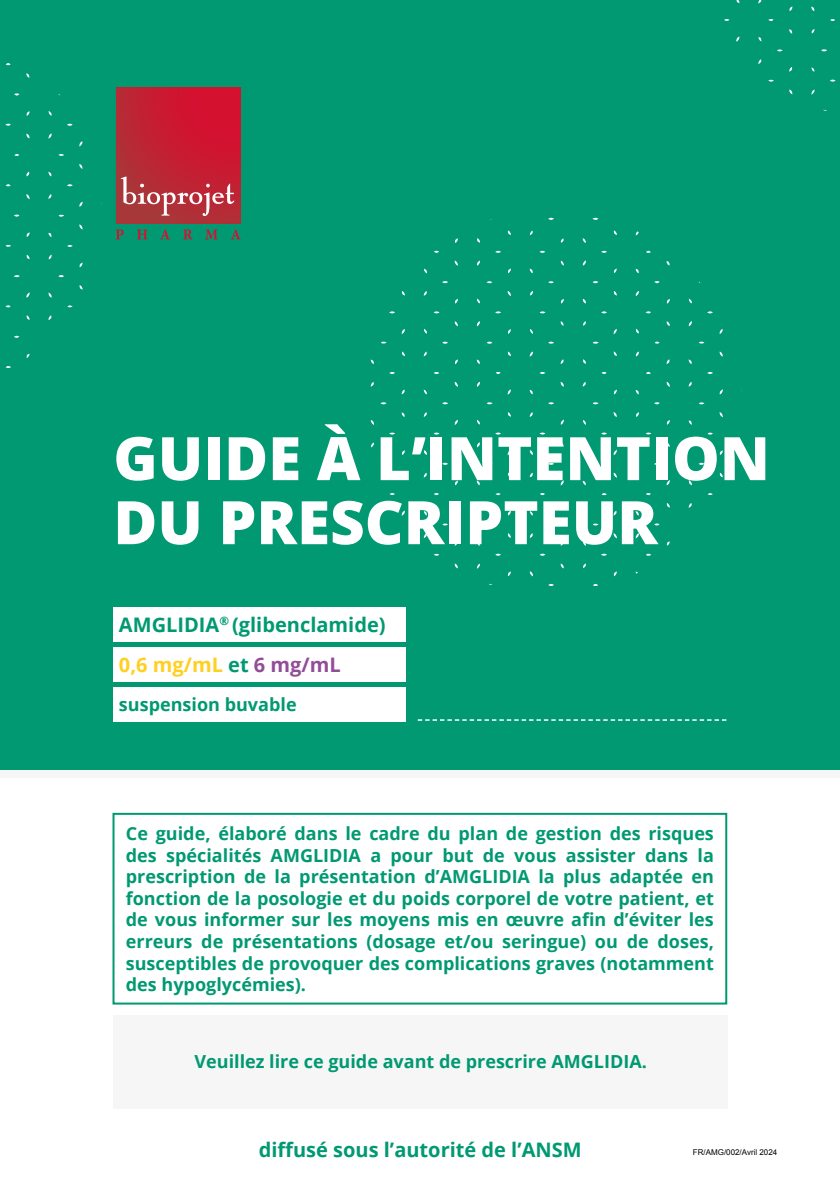
<style>
.page{position:relative;width:840px;height:1191px;background:#fff}
.page>*{position:absolute;margin:0;border:0;box-sizing:border-box;transform-origin:0 0}
.t1{font:800 60px/64px "Open Sans";color:#fff}
.t2{font:700 20px "Open Sans";color:#009972}
.t3{font:700 20px "Open Sans";color:#ffcf21}
.t4{font:700 18px/21.6px "Open Sans";color:#009972;text-align:justify}
.t5{font:8px "Arial";color:#000}
.s1{color:#009972}
.s2{color:#934d98}
</style>
<div class="page">
<div style="left:0;top:757px;width:839px;height:20px;background:#f6f6f6"></div>
<div style="left:0;top:0;width:839px;height:770px;background:#009972"></div>
<svg style="left:507px;top:389px;width:3px;height:6px"></svg>
<svg style="left:401px;top:329px;width:4px;height:5px"></svg>
<svg style="left:402px;top:450px;width:3px;height:5px"></svg>
<svg style="left:529px;top:351px;width:4px;height:6px"></svg>
<svg style="left:719px;top:351px;width:3px;height:6px"></svg>
<svg style="left:507px;top:450px;width:4px;height:5px"></svg>
<svg style="left:423px;top:412px;width:4px;height:5px"></svg>
<svg style="left:423px;top:533px;width:4px;height:5px"></svg>
<svg style="left:370px;top:382px;width:4px;height:5px"></svg>
<svg style="left:613px;top:472px;width:3px;height:6px"></svg>
<svg style="left:423px;top:473px;width:4px;height:5px"></svg>
<svg style="left:401px;top:510px;width:4px;height:6px"></svg>
<svg style="left:477px;top:260px;width:3px;height:6px"></svg>
<svg style="left:454px;top:260px;width:3px;height:5px"></svg>
<svg style="left:477px;top:238px;width:3px;height:5px"></svg>
<svg style="left:455px;top:238px;width:3px;height:5px"></svg>
<svg style="left:380px;top:462px;width:6px;height:3px"></svg>
<svg style="left:423px;top:450px;width:4px;height:5px"></svg>
<svg style="left:583px;top:442px;width:3px;height:5px"></svg>
<svg style="left:477px;top:442px;width:3px;height:5px"></svg>
<svg style="left:370px;top:420px;width:4px;height:5px"></svg>
<svg style="left:699px;top:402px;width:5px;height:3px"></svg>
<svg style="left:654px;top:402px;width:5px;height:3px"></svg>
<svg style="left:592px;top:402px;width:6px;height:3px"></svg>
<svg style="left:548px;top:402px;width:6px;height:3px"></svg>
<svg style="left:486px;top:402px;width:6px;height:3px"></svg>
<svg style="left:442px;top:402px;width:6px;height:3px"></svg>
<svg style="left:380px;top:402px;width:6px;height:3px"></svg>
<svg style="left:699px;top:341px;width:5px;height:3px"></svg>
<svg style="left:592px;top:341px;width:6px;height:3px"></svg>
<svg style="left:548px;top:341px;width:6px;height:3px"></svg>
<svg style="left:486px;top:341px;width:6px;height:3px"></svg>
<svg style="left:442px;top:341px;width:5px;height:3px"></svg>
<svg style="left:381px;top:341px;width:5px;height:3px"></svg>
<svg style="left:583px;top:321px;width:3px;height:5px"></svg>
<svg style="left:476px;top:321px;width:4px;height:5px"></svg>
<svg style="left:654px;top:281px;width:5px;height:3px"></svg>
<svg style="left:592px;top:281px;width:6px;height:3px"></svg>
<svg style="left:548px;top:281px;width:5px;height:3px"></svg>
<svg style="left:486px;top:281px;width:6px;height:3px"></svg>
<svg style="left:442px;top:281px;width:6px;height:3px"></svg>
<svg style="left:560px;top:563px;width:3px;height:5px"></svg>
<svg style="left:476px;top:563px;width:4px;height:6px"></svg>
<svg style="left:454px;top:563px;width:3px;height:5px"></svg>
<svg style="left:654px;top:523px;width:5px;height:3px"></svg>
<svg style="left:593px;top:523px;width:5px;height:3px"></svg>
<svg style="left:548px;top:523px;width:5px;height:3px"></svg>
<svg style="left:486px;top:523px;width:6px;height:3px"></svg>
<svg style="left:442px;top:523px;width:6px;height:3px"></svg>
<svg style="left:698px;top:462px;width:6px;height:3px"></svg>
<svg style="left:654px;top:462px;width:5px;height:3px"></svg>
<svg style="left:593px;top:462px;width:5px;height:3px"></svg>
<svg style="left:548px;top:462px;width:6px;height:3px"></svg>
<svg style="left:486px;top:462px;width:6px;height:3px"></svg>
<svg style="left:442px;top:462px;width:5px;height:3px"></svg>
<svg style="left:539px;top:372px;width:6px;height:2px"></svg>
<svg style="left:389px;top:372px;width:6px;height:2px"></svg>
<svg style="left:601px;top:250px;width:5px;height:3px"></svg>
<svg style="left:539px;top:250px;width:6px;height:3px"></svg>
<svg style="left:495px;top:250px;width:5px;height:3px"></svg>
<svg style="left:434px;top:250px;width:5px;height:3px"></svg>
<svg style="left:389px;top:493px;width:6px;height:2px"></svg>
<svg style="left:433px;top:553px;width:6px;height:3px"></svg>
<svg style="left:495px;top:553px;width:5px;height:3px"></svg>
<svg style="left:539px;top:553px;width:6px;height:3px"></svg>
<svg style="left:601px;top:553px;width:5px;height:3px"></svg>
<svg style="left:646px;top:553px;width:5px;height:3px"></svg>
<svg style="left:707px;top:432px;width:5px;height:3px"></svg>
<svg style="left:646px;top:432px;width:5px;height:3px"></svg>
<svg style="left:601px;top:432px;width:5px;height:3px"></svg>
<svg style="left:539px;top:432px;width:6px;height:3px"></svg>
<svg style="left:495px;top:432px;width:5px;height:3px"></svg>
<svg style="left:434px;top:432px;width:5px;height:3px"></svg>
<svg style="left:707px;top:311px;width:5px;height:3px"></svg>
<svg style="left:645px;top:311px;width:5px;height:3px"></svg>
<svg style="left:601px;top:311px;width:5px;height:3px"></svg>
<svg style="left:539px;top:311px;width:6px;height:3px"></svg>
<svg style="left:495px;top:311px;width:6px;height:3px"></svg>
<svg style="left:434px;top:311px;width:5px;height:3px"></svg>
<svg style="left:389px;top:311px;width:6px;height:3px"></svg>
<svg style="left:389px;top:432px;width:6px;height:3px"></svg>
<svg style="left:592px;top:217px;width:6px;height:3px"></svg>
<svg style="left:548px;top:217px;width:5px;height:3px"></svg>
<svg style="left:79px;top:202px;width:4px;height:5px"></svg>
<svg style="left:26px;top:111px;width:4px;height:5px"></svg>
<svg style="left:48px;top:315px;width:4px;height:5px"></svg>
<svg style="left:26px;top:315px;width:4px;height:5px"></svg>
<svg style="left:79px;top:141px;width:4px;height:5px"></svg>
<svg style="left:48px;top:292px;width:4px;height:6px"></svg>
<svg style="left:26px;top:292px;width:4px;height:6px"></svg>
<svg style="left:79px;top:224px;width:4px;height:6px"></svg>
<svg style="left:26px;top:172px;width:4px;height:4px"></svg>
<svg style="left:26px;top:354px;width:4px;height:4px"></svg>
<svg style="left:26px;top:194px;width:4px;height:5px"></svg>
<svg style="left:48px;top:194px;width:4px;height:5px"></svg>
<svg style="left:26px;top:255px;width:4px;height:4px"></svg>
<svg style="left:48px;top:233px;width:4px;height:4px"></svg>
<svg style="left:58px;top:214px;width:6px;height:3px"></svg>
<svg style="left:14px;top:214px;width:5px;height:3px"></svg>
<svg style="left:58px;top:154px;width:6px;height:2px"></svg>
<svg style="left:48px;top:133px;width:4px;height:6px"></svg>
<svg style="left:14px;top:93px;width:5px;height:3px"></svg>
<svg style="left:14px;top:335px;width:5px;height:3px"></svg>
<svg style="left:58px;top:275px;width:6px;height:2px"></svg>
<svg style="left:14px;top:275px;width:6px;height:3px"></svg>
<svg style="left:67px;top:184px;width:6px;height:3px"></svg>
<svg style="left:6px;top:184px;width:5px;height:3px"></svg>
<svg style="left:5px;top:305px;width:6px;height:3px"></svg>
<svg style="left:67px;top:305px;width:6px;height:3px"></svg>
<svg style="left:67px;top:245px;width:6px;height:2px"></svg>
<svg style="left:67px;top:123px;width:6px;height:3px"></svg>
<svg style="left:5px;top:123px;width:6px;height:3px"></svg>
<svg style="left:736px;top:36px;width:3px;height:6px"></svg>
<svg style="left:811px;top:89px;width:3px;height:6px"></svg>
<svg style="left:789px;top:89px;width:3px;height:5px"></svg>
<svg style="left:821px;top:49px;width:5px;height:3px"></svg>
<svg style="left:777px;top:49px;width:5px;height:3px"></svg>
<svg style="left:768px;top:79px;width:5px;height:3px"></svg>
<svg style="left:830px;top:79px;width:5px;height:3px"></svg>
<svg style="left:417px;top:719px;width:309px;height:2px"></svg>
<div style="left:112px;top:813px;width:614px;height:191px;border:2px solid #009972"></div>
<div style="left:113px;top:607px;width:292px;height:34px;background:#fff"></div>
<div style="left:113px;top:687px;width:292px;height:34px;background:#fff"></div>
<div style="left:113px;top:647px;width:292px;height:35px;background:#fff"></div>
<svg style="left:116px;top:87px;width:124px;height:152px;background:#b13541"></svg>
<h1 class="t1" style="left:113px;top:423px;width:657px">GUIDE À L’INTENTION<br>DU PRESCRIPTEUR</h1>
<p class="t2" style="left:119px;top:610px;width:268px">AMGLIDIA<sup>®</sup> (glibenclamide)</p>
<p class="t3" style="left:119px;top:651px;width:223px">0,6 mg/mL <span class="s1">et</span> <span class="s2">6 mg/mL</span></p>
<p class="t4" style="left:119px;top:693px;width:179px">suspension buvable</p>
<p class="t4" style="left:126px;top:822px;width:589px">Ce guide, élaboré dans le cadre du plan de gestion des risques des spécialités AMGLIDIA a pour but de vous assister dans la prescription de la présentation d’AMGLIDIA la plus adaptée en fonction de la posologie et du poids corporel de votre patient, et de vous informer sur les moyens mis en œuvre afin d’éviter les erreurs de présentations (dosage et/ou seringue) ou de doses, susceptibles de provoquer des complications graves (notamment des hypoglycémies).</p>
<p class="t4" style="left:194px;top:1050px;width:453px">Veuillez lire ce guide avant de prescrire AMGLIDIA.</p>
<p class="t2" style="left:259px;top:1135px;width:324px">diffusé sous l’autorité de l’ANSM</p>
<p class="t5" style="left:692px;top:1147px;width:86px">FR/AMG/002/Avril 2024</p>
</div>
